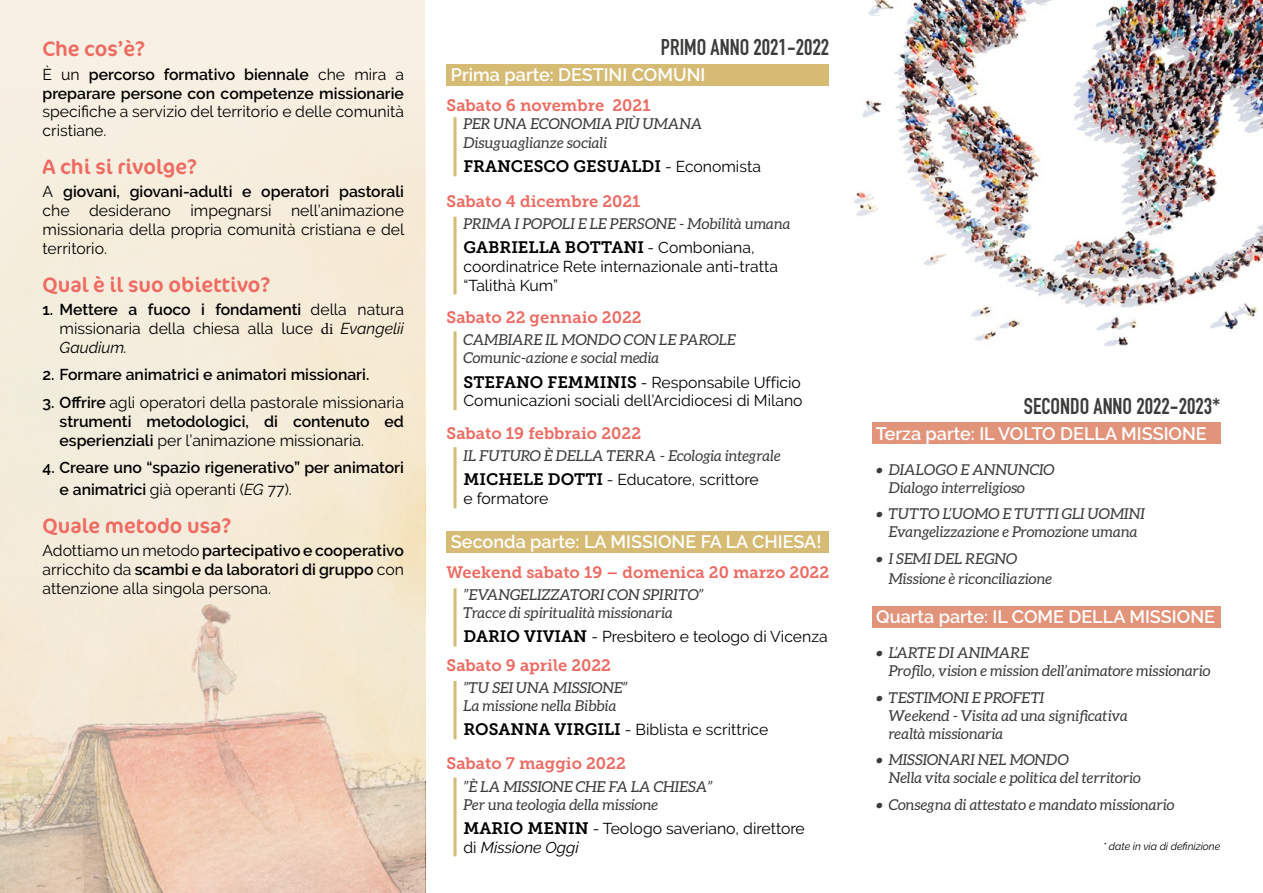
<style>
.page{position:relative;width:1263px;height:893px;background:#fff}
.page>*{position:absolute;margin:0;border:0;box-sizing:border-box;transform-origin:0 0}
.t1{font:700 22.5px "DIN Condensed";color:#3c3c3b}
.t2{font:21px "Cocon Pro";color:#ed6b62}
.t3{font:600 18px "Raleway";color:#fff}
.t4{font:16.5px/34.3px "Museo Slab 700";color:#ed6b62}
.t5{font:16.5px "Museo Slab 700";color:#000}
.t6{font:15.75px/18.9px "Raleway";color:#000}
.t7{font:600 15.75px/18.9px "Raleway";color:#000}
.t8{font:italic 15px/18px "Aleo";color:#3c3c3b}
.t9{font:italic 10.5px "Raleway";color:#000}
.s1{font-weight:400}
.s2{font-weight:600}
.s3{font-family:"Minion Pro"}
.s4{font-style:italic}
.s5{font-weight:400;font-style:italic}
.s6{color:#000}
.s7{font-family:"Raleway";font-size:15.75px;color:#000}
.s8{font-family:"Raleway";font-size:15.75px}
.s9{font-family:"Museo Slab 700";font-size:16.5px}
</style>
<div class="page">
<svg style="left:0;top:0;width:425px;height:893px;fill:#f5ebd9"></svg>
<div style="left:872px;top:423px;width:348px;height:21px;background:#e2947b"></div>
<div style="left:872px;top:606px;width:348px;height:21px;background:#e2947b"></div>
<div style="left:446px;top:64px;width:383px;height:21px;background:#d6bb75"></div>
<hr style="left:453px;top:117px;width:3px;height:59px;background:#d6bb75">
<hr style="left:453px;top:217px;width:3px;height:77px;background:#d6bb75">
<hr style="left:453px;top:331px;width:3px;height:79px;background:#d6bb75">
<hr style="left:453px;top:447px;width:3px;height:61px;background:#d6bb75">
<div style="left:446px;top:531px;width:383px;height:21px;background:#d6bb75"></div>
<hr style="left:453px;top:588px;width:3px;height:59px;background:#d6bb75">
<hr style="left:453px;top:681px;width:3px;height:58px;background:#d6bb75">
<hr style="left:453px;top:778px;width:3px;height:78px;background:#d6bb75">
<img style="left:816px;top:0;width:447px;height:346px">
<h2 class="t2" style="left:43px;top:35px;width:104px">Che cos’è?</h2>
<p class="t7" style="left:43px;top:65px;width:363px"><span class="s1">È un</span> percorso formativo biennale <span class="s1">che mira a </span>preparare persone con competenze missionarie</p>
<p class="t6" style="left:43px;top:102px;width:363px">specifiche a servizio del territorio e delle comunità cristiane.</p>
<h2 class="t2" style="left:43px;top:153px;width:156px">A chi si rivolge?</h2>
<p class="t6" style="left:43px;top:182px;width:363px;text-align:justify">A <span class="s2">giovani, giovani-adulti e operatori pastorali </span>che desiderano impegnarsi nell’animazione missionaria della propria comunità cristiana e del territorio.</p>
<h2 class="t2" style="left:43px;top:271px;width:229px">Qual è il suo obiettivo?</h2>
<p class="t6" style="left:60px;top:300px;width:346px;text-align:justify;text-indent:-17px"><span class="s2">1. Mettere a fuoco i fondamenti</span> della natura missionaria della chiesa alla luce <span class="s3">di</span> <span class="s4">Evangelii Gaudium.</span></p>
<p class="t7" style="left:43px;top:365px;width:328px">2. Formare animatrici e animatori missionari.</p>
<p class="t6" style="left:60px;top:393px;width:346px;text-align:justify;text-indent:-17px"><span class="s2">3. Offrire</span> agli operatori della pastorale missionaria <span class="s2">strumenti metodologici, di contenuto ed esperienziali</span> per l’animazione missionaria.</p>
<p class="t7" style="left:60px;top:457px;width:346px;line-height:21.6px;text-indent:-17px">4. Creare uno “spazio rigenerativo” per animatori e animatrici <span class="s1">già operanti (</span><span class="s5">EG</span> <span class="s1">77).</span></p>
<h2 class="t2" style="left:43px;top:511px;width:190px">Quale metodo usa?</h2>
<p class="t6" style="left:43px;top:541px;width:363px;text-align:justify">Adottiamo un metodo <span class="s2">partecipativo e cooperativo </span>arricchito da <span class="s2">scambi e da laboratori di gruppo</span> con attenzione alla singola persona.</p>
<h1 class="t1" style="left:661px;top:32px;width:170px">PRIMO ANNO 2021-2022</h1>
<p class="t3" style="left:451px;top:64px;width:256px">Prima parte: DESTINI COMUNI</p>
<p class="t4" style="left:446px;top:88px;width:206px">Sabato 6 novembre 2021</p>
<p class="t8" style="left:463px;top:114px;width:240px;line-height:18.9px">PER UNA ECONOMIA PIÙ UMANA<br>Disuguaglianze sociali</p>
<p class="t4" style="left:446px;top:149px;width:316px;text-indent:17px"><span class="s6">FRANCESCO GESUALDI</span> <span class="s7">- Economista<br></span>Sabato 4 dicembre 2021</p>
<p class="t8" style="left:463px;top:214px;width:329px">PRIMA I POPOLI E LE PERSONE - Mobilità umana</p>
<p class="t5" style="left:463px;top:238px;width:292px">GABRIELLA BOTTANI <span class="s8">- Comboniana,</span></p>
<p class="t6" style="left:463px;top:257px;width:316px">coordinatrice Rete internazionale anti-tratta “Talithà Kum”</p>
<p class="t4" style="left:446px;top:300px;width:197px">Sabato 22 gennaio 2022</p>
<p class="t8" style="left:463px;top:331px;width:274px">CAMBIARE IL MONDO CON LE PAROLE<br>Comunic-azione e social media</p>
<p class="t6" style="left:463px;top:372px;width:341px"><span class="s9">STEFANO FEMMINIS</span> - Responsabile Ufficio<br>Comunicazioni sociali dell’Arcidiocesi di Milano</p>
<p class="t4" style="left:446px;top:416px;width:196px">Sabato 19 febbraio 2022</p>
<p class="t8" style="left:463px;top:447px;width:319px">IL FUTURO È DELLA TERRA - Ecologia integrale</p>
<p class="t6" style="left:463px;top:470px;width:297px"><span class="s9">MICHELE DOTTI</span> - Educatore, scrittore e formatore</p>
<p class="t3" style="left:451px;top:531px;width:372px">Seconda parte: LA MISSIONE FA LA CHIESA!</p>
<p class="t4" style="left:446px;top:555px;width:384px">Weekend sabato 19 – domenica 20 marzo 2022</p>
<p class="t8" style="left:463px;top:586px;width:242px">”EVANGELIZZATORI CON SPIRITO”<br>Tracce di spiritualità missionaria</p>
<p class="t6" style="left:463px;top:627px;width:366px"><span class="s9">DARIO VIVIAN</span> - Presbitero e teologo di Vicenza</p>
<p class="t4" style="left:446px;top:648px;width:166px">Sabato 9 aprile 2022</p>
<p class="t8" style="left:463px;top:678px;width:166px">”TU SEI UNA MISSIONE”<br>La missione nella Bibbia</p>
<p class="t6" style="left:463px;top:720px;width:306px"><span class="s9">ROSANNA VIRGILI</span> - Biblista e scrittrice</p>
<p class="t4" style="left:446px;top:747px;width:181px">Sabato 7 maggio 2022</p>
<p class="t8" style="left:463px;top:777px;width:251px">”È LA MISSIONE CHE FA LA CHIESA”<br>Per una teologia della missione</p>
<p class="t6" style="left:463px;top:819px;width:343px"><span class="s9">MARIO MENIN</span> - Teologo saveriano, direttore di <span class="s4">Missione Oggi</span></p>
<h1 class="t1" style="left:1024px;top:391px;width:198px">SECONDO ANNO 2022-2023*</h1>
<p class="t3" style="left:876px;top:423px;width:333px">Terza parte: IL VOLTO DELLA MISSIONE</p>
<p class="t8" style="left:889px;top:460px;width:167px;text-indent:-13px">• DIALOGO E ANNUNCIO<br>Dialogo interreligioso</p>
<p class="t8" style="left:876px;top:505px;width:270px;text-align:center">• TUTTO L’UOMO E TUTTI GLI UOMINI<br>Evangelizzazione e Promozione umana</p>
<p class="t8" style="left:889px;top:548px;width:165px;line-height:19.8px;text-indent:-13px">• I SEMI DEL REGNO<br>Missione è riconciliazione</p>
<p class="t3" style="left:876px;top:606px;width:340px">Quarta parte: IL COME DELLA MISSIONE</p>
<p class="t8" style="left:889px;top:644px;width:323px;text-indent:-13px">• L’ARTE DI ANIMARE<br>Profilo, vision e mission dell’animatore missionario</p>
<p class="t8" style="left:889px;top:688px;width:240px;text-indent:-13px">• TESTIMONI E PROFETI<br>Weekend - Visita ad una significativa realtà missionaria</p>
<p class="t8" style="left:889px;top:751px;width:254px;text-indent:-13px">• MISSIONARI NEL MONDO<br>Nella vita sociale e politica del territorio</p>
<p class="t8" style="left:876px;top:795px;width:300px">• Consegna di attestato e mandato missionario</p>
<p class="t9" style="left:1103px;top:840px;width:119px">* date in via di definizione</p>
</div>
